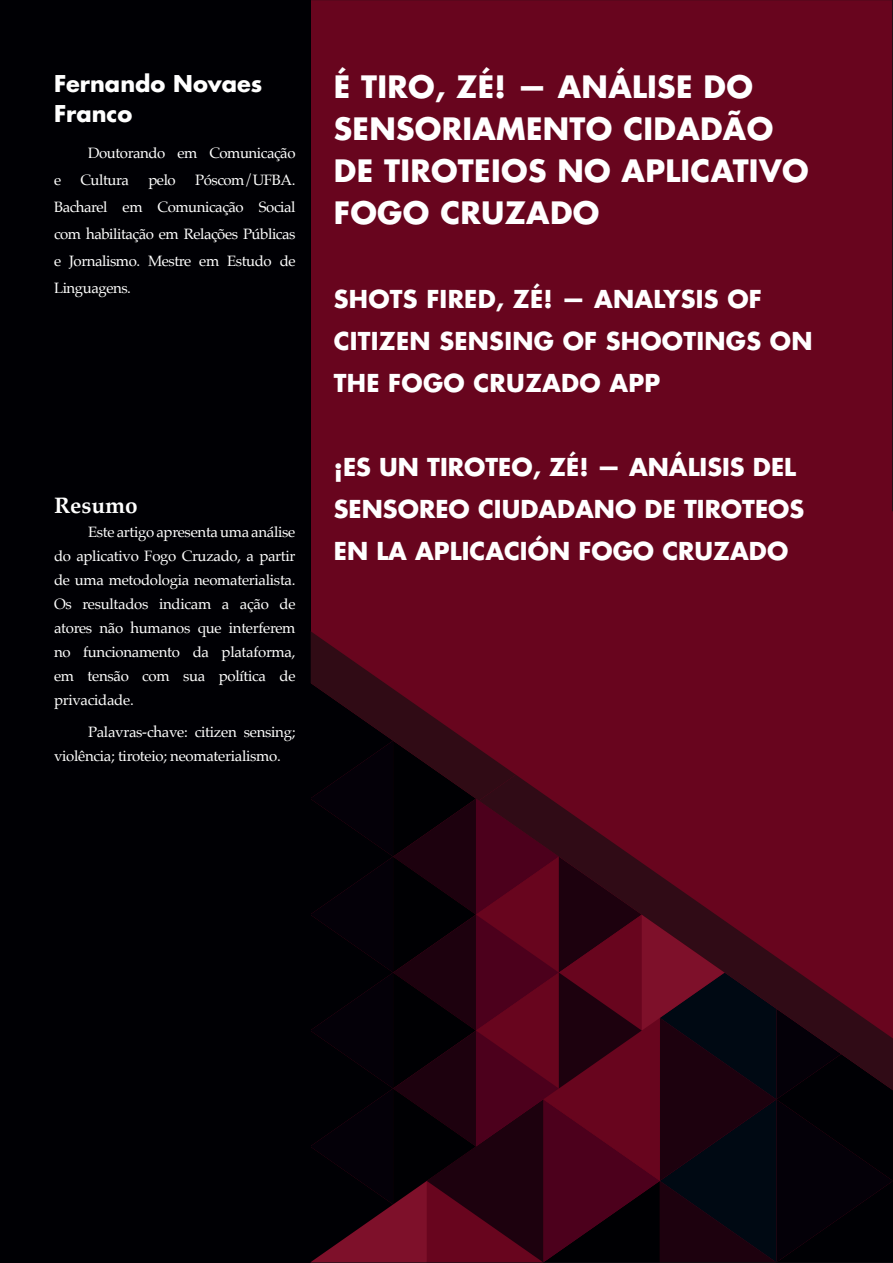
<style>
.page{position:relative;width:893px;height:1263px;background:#fff}
.page>*{position:absolute;margin:0;border:0;box-sizing:border-box;transform-origin:0 0}
.t1{font:700 30px/42px "Futura";letter-spacing:.01em;color:#fff}
.t2{font:700 24px/42px "Futura";color:#fff}
.t3{font:700 22.5px/30px "Futura";color:#fff}
.t4{font:700 22.5px "Palatino";color:#fff}
.t5{font:15px/24px "Palatino";letter-spacing:-.02em;color:#fff;text-align:justify}
</style>
<div class="page">
<div style="left:310px;top:0;width:583px;height:1263px;background:#68051e"></div>
<div style="left:0;top:0;width:310px;height:1263px;background:#000004"></div>
<div style="left:479px;top:511px;width:414px;height:120px;background:#68051e"></div>
<svg style="left:310px;top:631px;width:583px;height:631px;background:#3a0314"></svg>
<h3 class="t3" style="left:54px;top:69px;width:210px">Fernando Novaes<br>Franco</h3>
<p class="t5" style="left:88px;top:141px;width:209px">Doutorando em Comunicação</p>
<p class="t5" style="left:54px;top:168px;width:9px">e</p>
<p class="t5" style="left:80px;top:168px;width:50px">Cultura</p>
<p class="t5" style="left:148px;top:168px;width:29px">pelo</p>
<p class="t5" style="left:54px;top:166px;width:243px;line-height:27px;text-indent:141px">Póscom/UFBA.<br>Bacharel em Comunicação Social com habilitação em Relações Públicas e Jornalismo. Mestre em Estudo de Linguagens.</p>
<h3 class="t4" style="left:54px;top:486px;width:85px">Resumo</h3>
<p class="t5" style="left:54px;top:520px;width:243px;text-indent:34px">Este artigo apresenta uma análise do aplicativo Fogo Cruzado, a partir de uma metodologia neomaterialista.<br>Os resultados indicam a ação de atores não humanos que interferem no funcionamento da plataforma, em tensão com sua política de privacidade.</p>
<p class="t5" style="left:54px;top:720px;width:243px;text-indent:34px">Palavras-chave: citizen sensing; violência; tiroteio; neomaterialismo.</p>
<h1 class="t1" style="left:334px;top:66px;width:476px">É TIRO, ZÉ! — ANÁLISE DO<br>SENSORIAMENTO CIDADÃO<br>DE TIROTEIOS NO APLICATIVO<br>FOGO CRUZADO</h1>
<h2 class="t2" style="left:334px;top:278px;width:480px">SHOTS FIRED, ZÉ! — ANALYSIS OF<br>CITIZEN SENSING OF SHOOTINGS ON<br>THE FOGO CRUZADO APP</h2>
<h2 class="t2" style="left:334px;top:446px;width:472px">¡ES UN TIROTEO, ZÉ! — ANÁLISIS DEL<br>SENSOREO CIUDADANO DE TIROTEOS<br>EN LA APLICACIÓN FOGO CRUZADO</h2>
</div>
